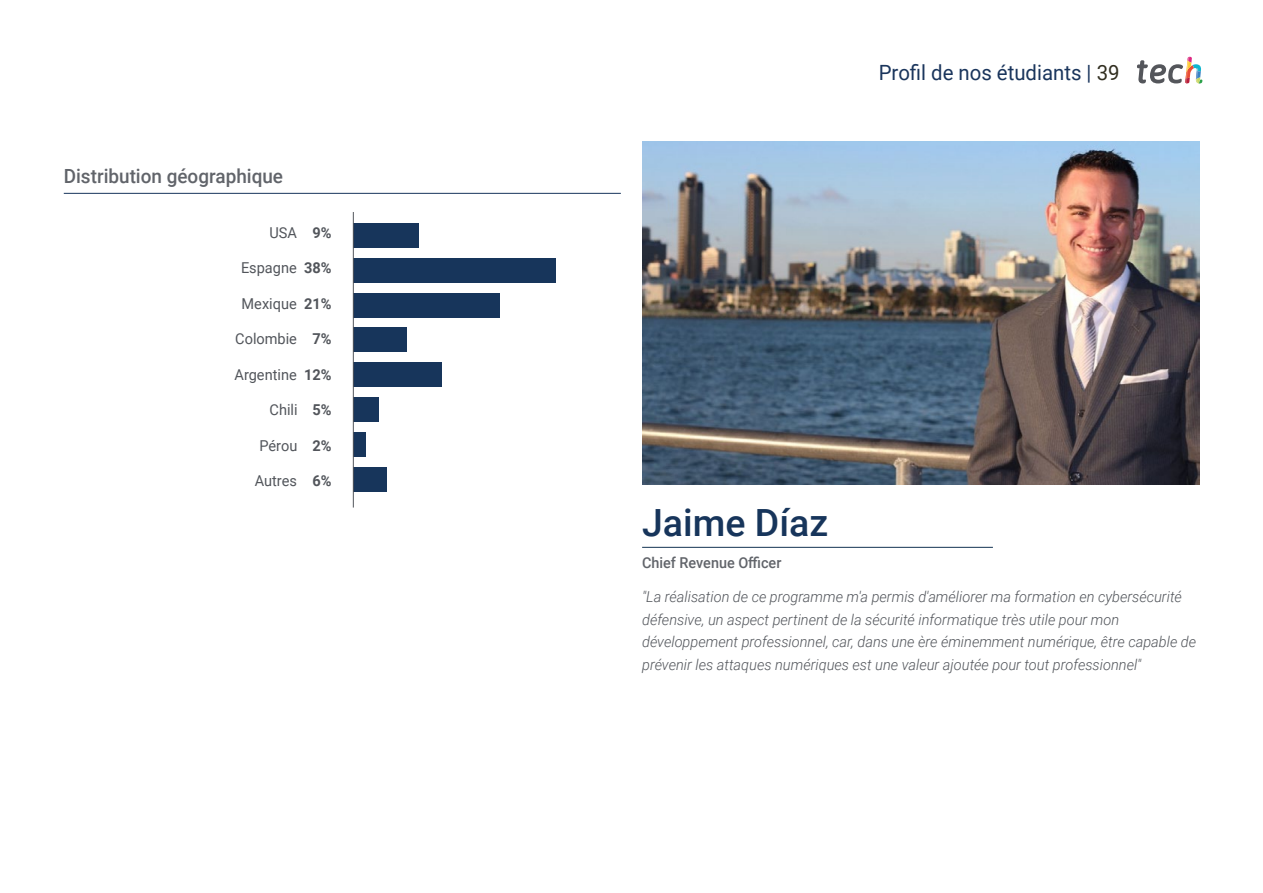
<style>
.page{position:relative;width:1263px;height:893px;background:#fff}
.page>*{position:absolute;margin:0;border:0;box-sizing:border-box;transform-origin:0 0}
.t1{font:500 37.5px "Roboto";color:#17355b}
.t2{font:21px "Roboto";color:#1a355c}
.t3{font:500 19.5px "Roboto";color:#61646a}
.t4{font:italic 300 15px/22.5px "Roboto";color:#52555b}
.t5{font:15px "Roboto";color:#52555b}
.t6{font:500 15px "Roboto";color:#61646a;scale:.96 1}
.s1{font-weight:700}
.s2{color:#312e20}
</style>
<div class="page">
<svg style="left:1137px;top:57px;width:65px;height:27px"></svg>
<hr style="left:642px;top:547px;width:351px;height:1px;background:#123352">
<img style="left:642px;top:141px;width:557px;height:343px">
<hr style="left:64px;top:193px;width:557px;height:1px;background:#17355b">
<div style="left:353px;top:223px;width:66px;height:25px;background:#17355b"></div>
<div style="left:353px;top:397px;width:25px;height:25px;background:#17355b"></div>
<div style="left:353px;top:258px;width:203px;height:25px;background:#17355b"></div>
<div style="left:353px;top:432px;width:13px;height:25px;background:#17355b"></div>
<div style="left:353px;top:293px;width:147px;height:24px;background:#17355b"></div>
<div style="left:353px;top:467px;width:33px;height:24px;background:#17355b"></div>
<div style="left:353px;top:327px;width:53px;height:25px;background:#17355b"></div>
<div style="left:353px;top:362px;width:89px;height:25px;background:#17355b"></div>
<hr style="left:353px;top:212px;width:1px;height:296px;background:#52555b">
<h3 class="t3" style="left:64px;top:162px;width:221px">Distribution géographique</h3>
<p class="t5" style="left:269px;top:222px;width:64px">USA <span class="s1">9%</span></p>
<p class="t5" style="left:241px;top:257px;width:92px">Espagne <span class="s1">38%</span></p>
<p class="t5" style="left:242px;top:293px;width:92px">Mexique <span class="s1">21%</span></p>
<p class="t5" style="left:235px;top:328px;width:98px">Colombie <span class="s1">7%</span></p>
<p class="t5" style="left:235px;top:364px;width:99px">Argentine <span class="s1">12%</span></p>
<p class="t5" style="left:269px;top:399px;width:64px">Chili <span class="s1">5%</span></p>
<p class="t5" style="left:259px;top:435px;width:74px">Pérou <span class="s1">2%</span></p>
<p class="t5" style="left:255px;top:470px;width:78px">Autres <span class="s1">6%</span></p>
<h2 class="t2" style="left:879px;top:57px;width:242px">Profil de nos étudiants | <span class="s2">39</span></h2>
<h1 class="t1" style="left:642px;top:496px;width:188px">Jaime Díaz</h1>
<p class="t6" style="left:642px;top:552px;width:147px">Chief Revenue Officer</p>
<p class="t4" style="left:642px;top:585px;width:555px">"La réalisation de ce programme m'a permis d'améliorer ma formation en cybersécurité défensive, un aspect pertinent de la sécurité informatique très utile pour mon développement professionnel, car, dans une ère éminemment numérique, être capable de prévenir les attaques numériques est une valeur ajoutée pour tout professionnel"</p>
</div>
